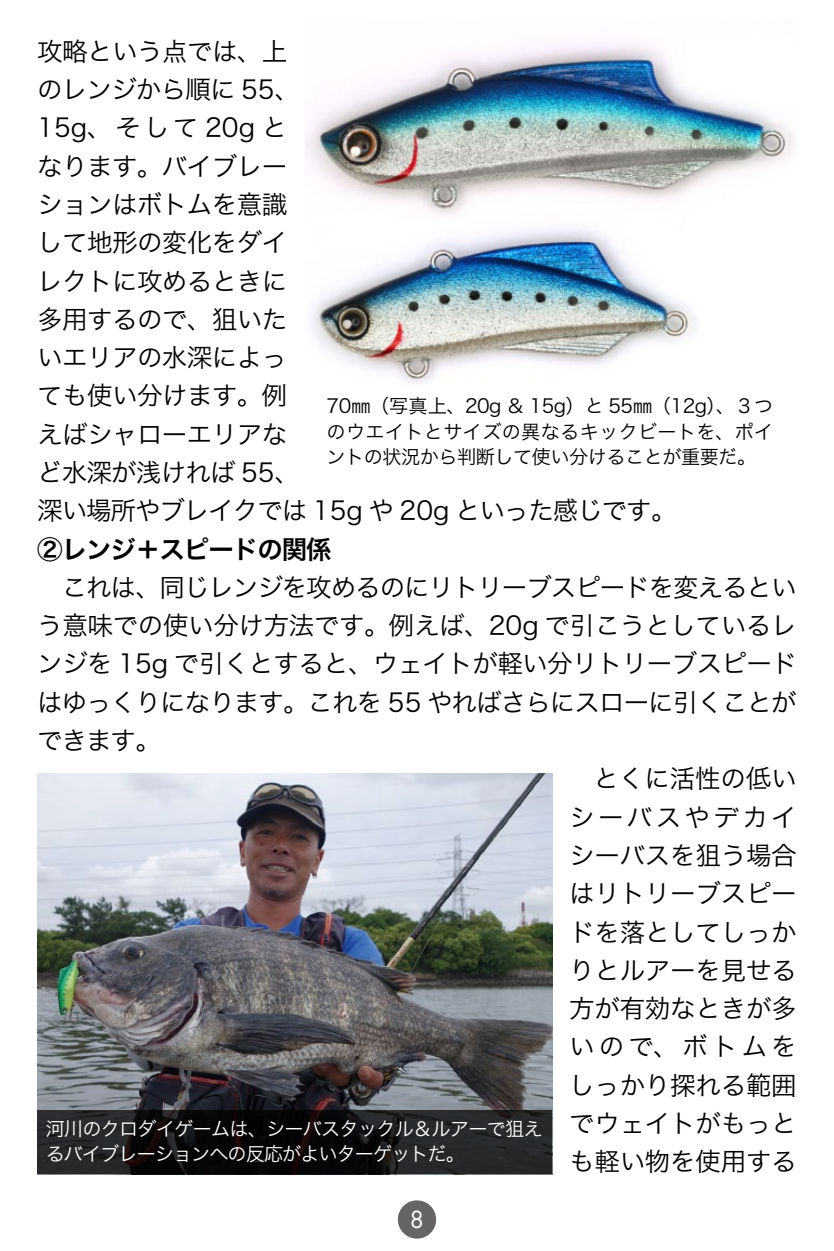
<style>
.page{position:relative;width:834px;height:1251px;background:#fff}
.page>*{position:absolute;margin:0;border:0;box-sizing:border-box;transform-origin:0 0}
.t1{font:25.5px/38.4px "Hira Kaku Pro W3";letter-spacing:-.025em;color:#000}
.t2{font:25.5px "Hira Kaku Pro W6";letter-spacing:-.04em;color:#000}
.t3{font:25.5px "Hira Kaku Pro W3";letter-spacing:-.005em;color:#000}
.t4{font:25.5px "Hira Kaku Pro W3";letter-spacing:.13em;color:#000}
.t5{font:23.1px "Futura";color:#fff}
.t6{font:19.2px/25.5px "Hira Kaku Pro W3";letter-spacing:-.025em;color:#000;text-align:justify}
.t7{font:19.2px/25.5px "Hira Kaku Pro W3";letter-spacing:-.04em;color:#fff}
</style>
<div class="page">
<div style="left:398px;top:1199px;width:38px;height:39px;background:#666464;border-radius:50%"></div>
<img style="left:305px;top:42px;width:489px;height:341px">
<img style="left:37px;top:773px;width:515px;height:337px">
<svg style="left:37px;top:1110px;width:515px;height:64px;background:#171719"></svg>
<p class="t1" style="left:37px;top:30px;width:640px">攻略という点では、上<br>のレンジから順に 55、<br>15g、そして 20g と<br>なります。バイブレー<br>ションはボトムを意識<br>して地形の変化をダイ<br>レクトに攻めるときに<br>多用するので、狙いた<br>いエリアの水深によっ<br>ても使い分けます。例<br>えばシャローエリアな<br>ど水深が浅ければ 55、<br>深い場所やブレイクでは 15g や 20g といった感じです。</p>
<p class="t2" style="left:37px;top:526px;width:296px">②レンジ＋スピードの関係</p>
<p class="t1" style="left:62px;top:566px;width:736px">これは、同じレンジを攻めるのにリトリーブスピードを変えるとい</p>
<p class="t1" style="left:37px;top:604px;width:760px">う意味での使い分け方法です。例えば、20g で引こうとしているレ</p>
<p class="t1" style="left:37px;top:642px;width:761px">ンジを 15g で引くとすると、ウェイトが軽い分リトリーブスピード</p>
<p class="t1" style="left:37px;top:681px;width:760px">はゆっくりになります。これを 55 やればさらにスローに引くことが</p>
<p class="t1" style="left:37px;top:719px;width:125px">できます。</p>
<p class="t3" style="left:593px;top:756px;width:205px">とくに活性の低い</p>
<p class="t4" style="left:569px;top:794px;width:229px">シーバスやデカイ</p>
<p class="t1" style="left:569px;top:834px;width:229px">シーバスを狙う場合</p>
<p class="t1" style="left:569px;top:872px;width:229px">はリトリーブスピー</p>
<p class="t1" style="left:569px;top:910px;width:229px">ドを落としてしっか</p>
<p class="t1" style="left:569px;top:949px;width:229px">りとルアーを見せる</p>
<p class="t1" style="left:569px;top:987px;width:229px">方が有効なときが多</p>
<p class="t1" style="left:569px;top:1025px;width:229px">いので、ボトムを</p>
<p class="t1" style="left:569px;top:1063px;width:229px">しっかり探れる範囲</p>
<p class="t1" style="left:569px;top:1102px;width:229px">でウェイトがもっと</p>
<p class="t1" style="left:569px;top:1140px;width:229px">も軽い物を使用する</p>
<p class="t6" style="left:326px;top:392px;width:448px">70㎜（写真上、20g ＆ 15g）と 55㎜（12g）、３つのウエイトとサイズの異なるキックビートを、ポイントの状況から判断して使い分けることが重要だ。</p>
<p class="t7" style="left:46px;top:1114px;width:498px">河川のクロダイゲームは、シーバスタックル＆ルアーで狙えるバイブレーションへの反応がよいターゲットだ。</p>
<p class="t5" style="left:410px;top:1203px;width:16px">8</p>
</div>
